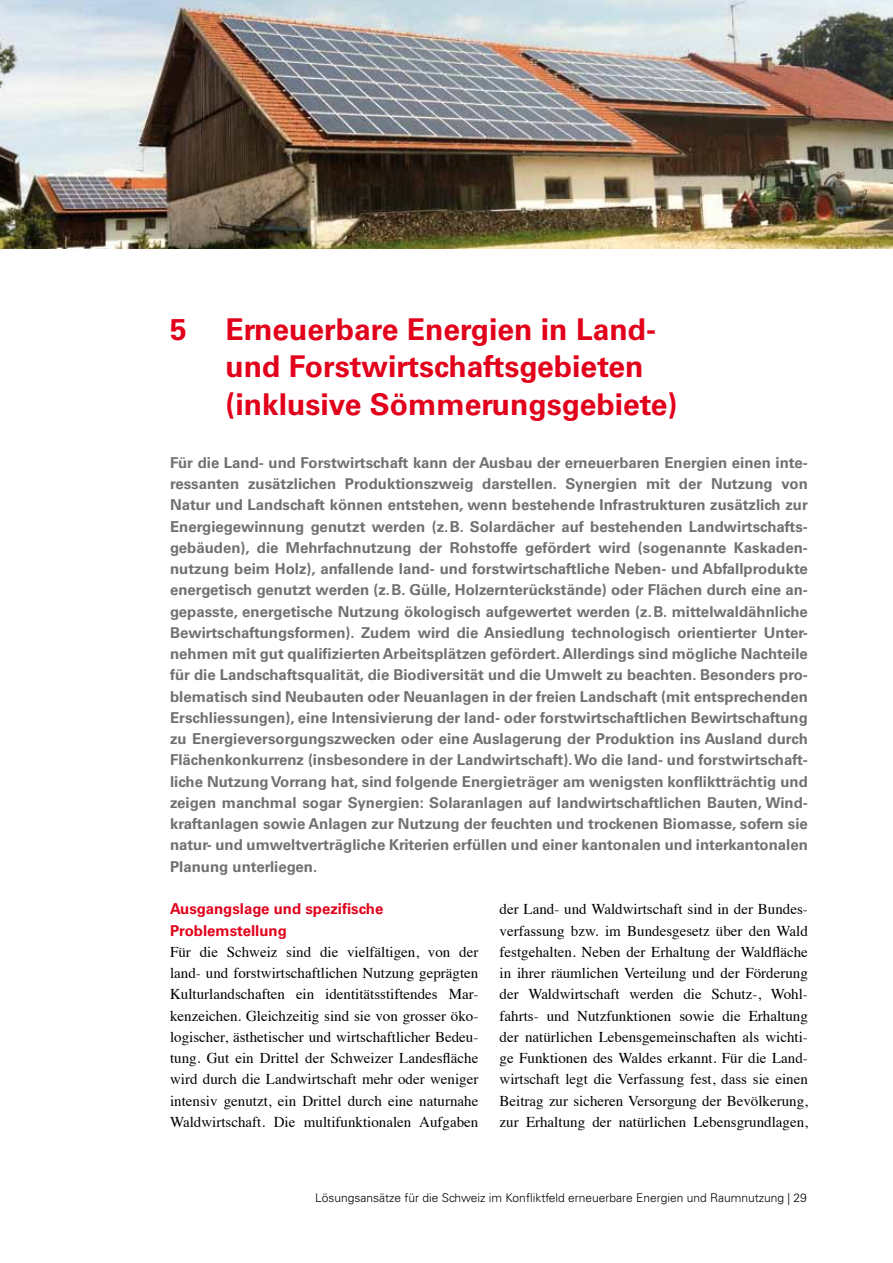
<style>
.page{position:relative;width:893px;height:1263px;background:#fff}
.page>*{position:absolute;margin:0;border:0;box-sizing:border-box;transform-origin:0 0}
.t1{font:700 30px/37.5px "Univers LT";color:#e2001a}
.t2{font:700 15px/21.3px "Univers LT";color:#707172;text-align:justify}
.t3{font:15px/21.3px "Times";color:#000;text-align:justify}
.t4{font:700 15px/21.3px "Univers LT";color:#e2001a}
.t5{font:300 12px "Univers LT";color:#000}
</style>
<div class="page">
<img style="left:0;top:0;width:893px;height:248px">
<h1 class="t1" style="left:170px;top:310px;width:18px">5</h1>
<h1 class="t1" style="left:225px;top:310px;width:454px">Erneuerbare Energien in Land&shy;und Forstwirtschaftsgebieten (inklusive Sömmerungsgebiete)</h1>
<p class="t2" style="left:170px;top:452px;width:639px">Für die Land- und Forstwirtschaft kann der Ausbau der erneuerbaren Energien einen inte&shy;ressanten zusätzlichen Produktionszweig darstellen. Synergien mit der Nutzung von Natur und Landschaft können entstehen, wenn bestehende Infrastrukturen zusätzlich zur Energiegewinnung genutzt werden (z.B. Solardächer auf bestehenden Landwirtschafts&shy;gebäuden), die Mehrfachnutzung der Rohstoffe gefördert wird (sogenannte Kaskaden&shy;nutzung beim Holz), anfallende land- und forstwirtschaftliche Neben- und Abfallprodukte energetisch genutzt werden (z.B. Gülle, Holzernterückstände) oder Flächen durch eine an&shy;gepasste, energetische Nutzung ökologisch aufgewertet werden (z.B. mittelwaldähnliche Bewirtschaftungsformen). Zudem wird die Ansiedlung technologisch orientierter Unter&shy;nehmen mit gut qualifizierten Arbeitsplätzen gefördert. Allerdings sind mögliche Nachteile für die Landschaftsqualität, die Biodiversität und die Umwelt zu beachten. Besonders pro&shy;blematisch sind Neubauten oder Neuanlagen in der freien Landschaft (mit entsprechenden Erschliessungen), eine Intensivierung der land- oder forstwirtschaftlichen Bewirtschaftung zu Energieversorgungszwecken oder eine Auslagerung der Produktion ins Ausland durch Flächenkonkurrenz (insbesondere in der Landwirtschaft). Wo die land- und forstwirtschaft&shy;liche Nutzung Vorrang hat, sind folgende Energieträger am wenigsten konfliktträchtig und zeigen manchmal sogar Synergien: Solaranlagen auf landwirtschaftlichen Bauten, Wind&shy;kraftanlagen sowie Anlagen zur Nutzung der feuchten und trockenen Biomasse, sofern sie natur- und umweltverträgliche Kriterien erfüllen und einer kantonalen und interkantonalen Planung unterliegen.</p>
<p class="t4" style="left:170px;top:898px;width:215px">Ausgangslage und spezifische<br>Problemstellung</p>
<p class="t3" style="left:170px;top:940px;width:310px">Für die Schweiz sind die vielfältigen, von der land- und forstwirtschaftlichen Nutzung geprägten Kulturlandschaften ein identitätsstiftendes Mar&shy;kenzeichen. Gleichzeitig sind sie von grosser öko&shy;logischer, ästhetischer und wirtschaftlicher Bedeu&shy;tung. Gut ein Drittel der Schweizer Landesfläche wird durch die Landwirtschaft mehr oder weniger intensiv genutzt, ein Drittel durch eine naturnahe Waldwirtschaft. Die multifunktionalen Aufgaben</p>
<p class="t3" style="left:500px;top:897px;width:310px">der Land- und Waldwirtschaft sind in der Bundes&shy;verfassung bzw. im Bundesgesetz über den Wald festgehalten. Neben der Erhaltung der Waldfläche in ihrer räumlichen Verteilung und der Förderung der Waldwirtschaft werden die Schutz-, Wohl&shy;fahrts- und Nutzfunktionen sowie die Erhaltung der natürlichen Lebensgemeinschaften als wichti&shy;ge Funktionen des Waldes erkannt. Für die Land&shy;wirtschaft legt die Verfassung fest, dass sie einen Beitrag zur sicheren Versorgung der Bevölkerung, zur Erhaltung der natürlichen Lebensgrundlagen,</p>
<p class="t5" style="left:315px;top:1191px;width:493px">Lösungsansätze für die Schweiz im Konfliktfeld erneuerbare Energien und Raumnutzung | 29</p>
</div>
